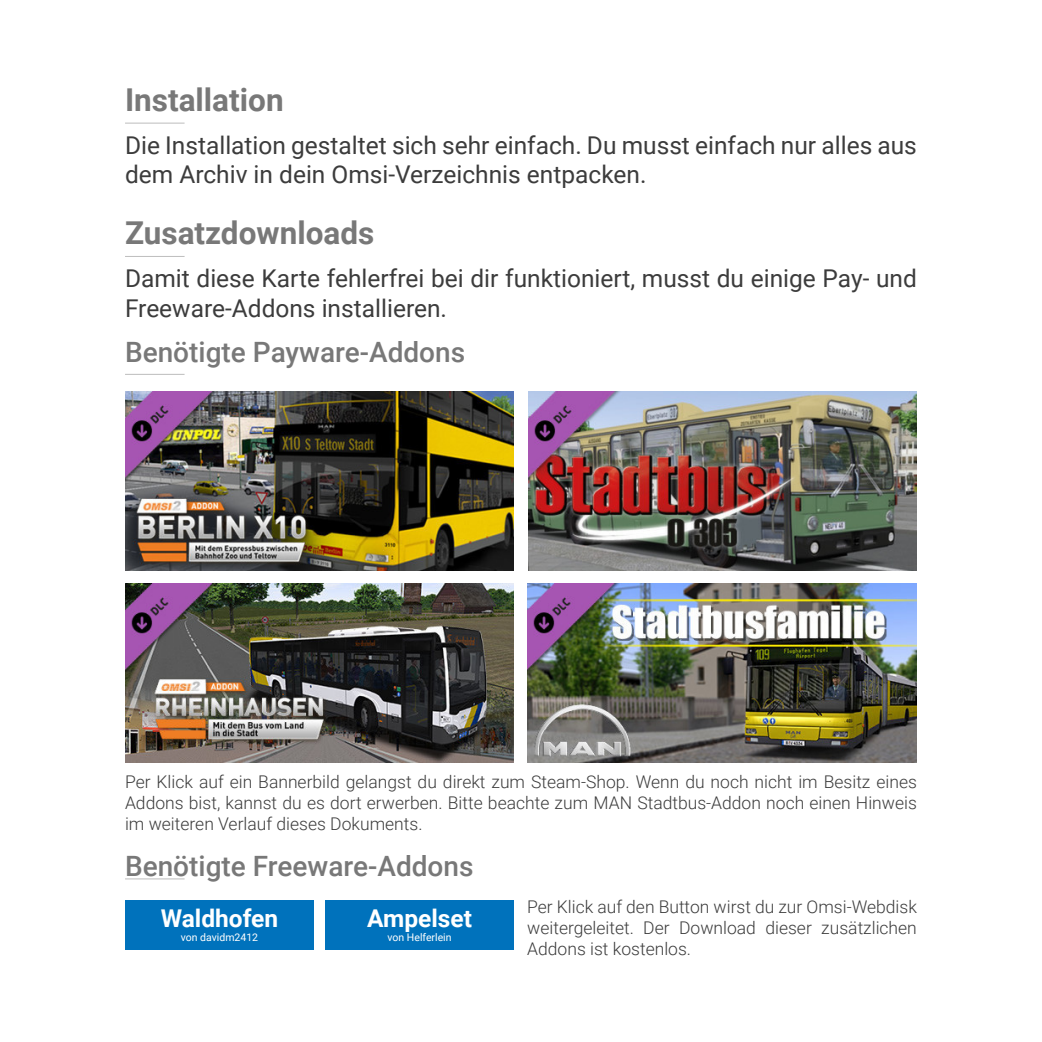
<style>
.page{position:relative;width:1042px;height:1042px;background:#fff}
.page>*{position:absolute;margin:0;border:0;box-sizing:border-box;transform-origin:0 0}
.t1{font:700 31.5px "Roboto";color:#787878}
.t2{font:500 28px "Roboto";color:#787878}
.Absatzformat_1{font:24.5px/29.4px "Roboto";color:#3c3c3c}
.Absatzformat_1-2{font:700 24.5px "Roboto";color:#fff}
.Absatzformat_1-3{font:300 17.5px/21px "Roboto";color:#3c3c3c;text-align:justify}
.Absatzformat_1-4{font:10.5px "Roboto";color:#fff}
</style>
<div class="page">
<hr style="left:125px;top:256px;width:60px;height:1px;background:#787878">
<hr style="left:125px;top:123px;width:60px;height:1px;background:#787878">
<hr style="left:125px;top:374px;width:60px;height:1px;background:#787878">
<hr style="left:125px;top:878px;width:60px;height:1px;background:#787878">
<img style="left:125px;top:392px;width:389px;height:179px">
<img style="left:528px;top:392px;width:389px;height:179px">
<img style="left:125px;top:583px;width:389px;height:179px">
<img style="left:527px;top:583px;width:389px;height:179px">
<div style="left:125px;top:899px;width:189px;height:50px;background:#0072bc"></div>
<div style="left:325px;top:899px;width:189px;height:50px;background:#0072bc"></div>
<p class="t1" style="left:125px;top:77px;width:160px">Installation</p>
<p class="Absatzformat_1" style="left:125px;top:129px;width:793px">Die Installation gestaltet sich sehr einfach. Du musst einfach nur alles aus dem Archiv in dein Omsi-Verzeichnis entpacken.</p>
<p class="t1" style="left:125px;top:211px;width:251px">Zusatzdownloads</p>
<p class="Absatzformat_1" style="left:125px;top:263px;width:793px">Damit diese Karte fehlerfrei bei dir funktioniert, musst du einige Pay- und<br>Freeware-Addons installieren.</p>
<p class="t2" style="left:125px;top:333px;width:342px">Benötigte Payware-Addons</p>
<p class="Absatzformat_1-3" style="left:125px;top:770px;width:793px">Per Klick auf ein Bannerbild gelangst du direkt zum Steam-Shop. Wenn du noch nicht im Besitz eines Addons bist, kannst du es dort erwerben. Bitte beachte zum MAN Stadtbus-Addon noch einen Hinweis im weiteren Verlauf dieses Dokuments.</p>
<p class="t2" style="left:125px;top:846px;width:350px">Benötigte Freeware-Addons</p>
<p class="Absatzformat_1-2" style="left:161px;top:901px;width:119px">Waldhofen</p>
<p class="Absatzformat_1-4" style="left:181px;top:929px;width:79px">von davidm2412</p>
<p class="Absatzformat_1-2" style="left:367px;top:901px;width:106px">Ampelset</p>
<p class="Absatzformat_1-4" style="left:387px;top:929px;width:66px">von Helferlein</p>
<p class="Absatzformat_1-3" style="left:527px;top:895px;width:391px">Per Klick auf den Button wirst du zur Omsi-Webdisk weitergeleitet. Der Download dieser zusätzlichen Addons ist kostenlos.</p>
</div>
